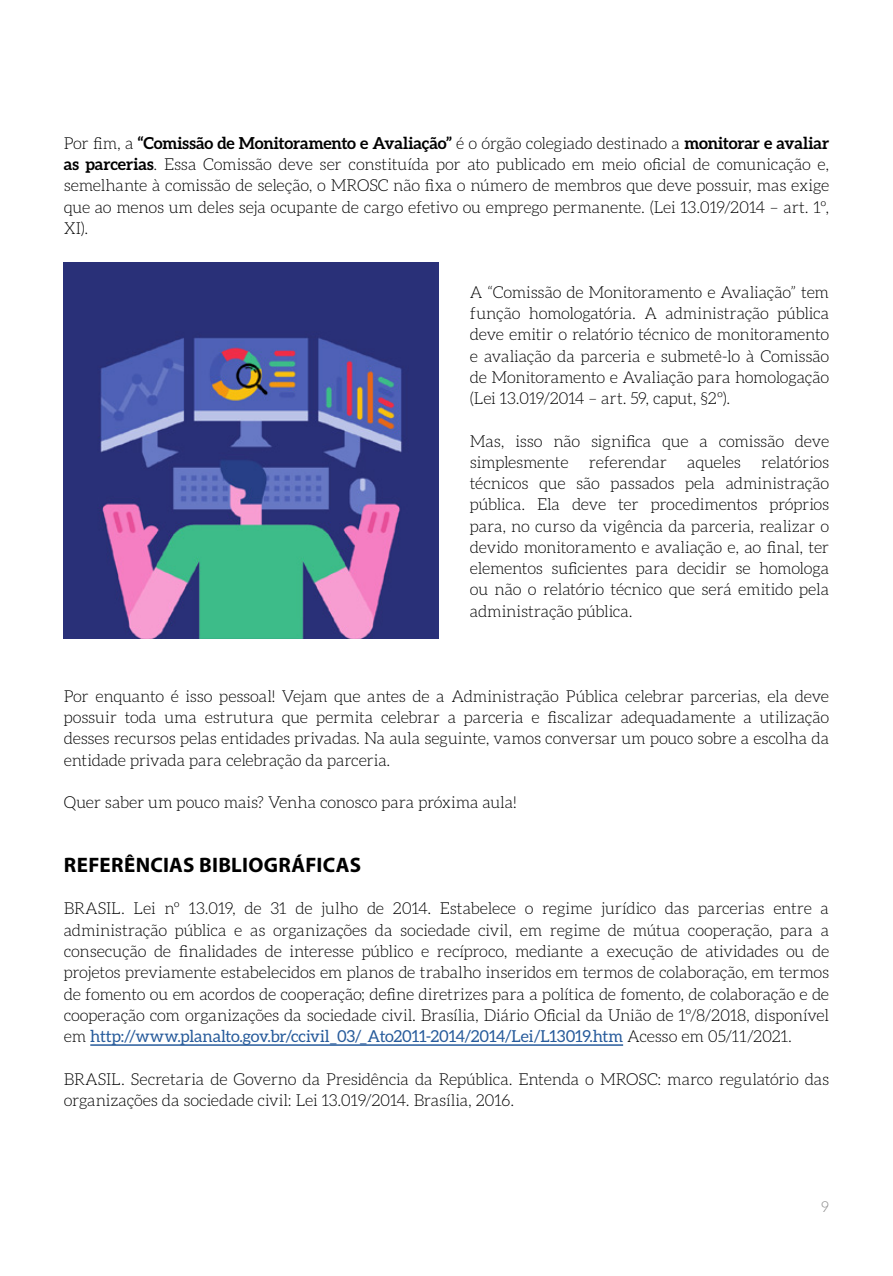
<style>
.page{position:relative;width:893px;height:1276px;background:#fff}
.page>*{position:absolute;margin:0;border:0;box-sizing:border-box;transform-origin:0 0}
.t1{font:700 21px "Myriad Pro";letter-spacing:.015em;color:#000}
.t2{font:300 16.5px/21.3px "Aleo";letter-spacing:-.01em;color:#000;text-align:justify}
.t3{font:300 15px "Aleo";color:#878787}
.s1{font-weight:700}
.s2{font-weight:400;color:#275b9b}
</style>
<div class="page">
<hr style="left:90px;top:1044px;width:533px;height:1px;background:#275b9b">
<img style="left:64px;top:263px;width:375px;height:375px">
<p class="t2" style="left:64px;top:132px;width:767px">Por fim, a <span class="s1">“Comissão de Monitoramento e Avaliação”</span> é o órgão colegiado destinado a <span class="s1">monitorar e avaliar as parcerias</span>. Essa Comissão deve ser constituída por ato publicado em meio oficial de comunicação e, semelhante à comissão de seleção, o MROSC não fixa o número de membros que deve possuir, mas exige que ao menos um deles seja ocupante de cargo efetivo ou emprego permanente. (Lei 13.019/2014 – art. 1º, XI).</p>
<p class="t2" style="left:470px;top:281px;width:361px">A “Comissão de Monitoramento e Avaliação” tem função homologatória. A administração pública deve emitir o relatório técnico de monitoramento e avaliação da parceria e submetê-lo à Comissão de Monitoramento e Avaliação para homologação (Lei 13.019/2014 – art. 59, caput, §2º).</p>
<p class="t2" style="left:470px;top:430px;width:361px">Mas, isso não significa que a comissão deve simplesmente referendar aqueles relatórios técnicos que são passados pela administração pública. Ela deve ter procedimentos próprios para, no curso da vigência da parceria, realizar o devido monitoramento e avaliação e, ao final, ter elementos suficientes para decidir se homologa ou não o relatório técnico que será emitido pela administração pública.</p>
<p class="t2" style="left:64px;top:685px;width:767px">Por enquanto é isso pessoal! Vejam que antes de a Administração Pública celebrar parcerias, ela deve possuir toda uma estrutura que permita celebrar a parceria e fiscalizar adequadamente a utilização desses recursos pelas entidades privadas. Na aula seguinte, vamos conversar um pouco sobre a escolha da entidade privada para celebração da parceria.</p>
<p class="t2" style="left:64px;top:791px;width:454px">Quer saber um pouco mais? Venha conosco para próxima aula!</p>
<p class="t1" style="left:64px;top:851px;width:299px">REFERÊNCIAS BIBLIOGRÁFICAS</p>
<p class="t2" style="left:64px;top:898px;width:767px">BRASIL. Lei nº 13.019, de 31 de julho de 2014. Estabelece o regime jurídico das parcerias entre a administração pública e as organizações da sociedade civil, em regime de mútua cooperação, para a consecução de finalidades de interesse público e recíproco, mediante a execução de atividades ou de projetos previamente estabelecidos em planos de trabalho inseridos em termos de colaboração, em termos de fomento ou em acordos de cooperação; define diretrizes para a política de fomento, de colaboração e de cooperação com organizações da sociedade civil. Brasília, Diário Oficial da União de 1º/8/2018, disponível em <span class="s2">http://www.planalto.gov.br/ccivil_03/_Ato2011-2014/2014/Lei/L13019.htm</span> Acesso em 05/11/2021.</p>
<p class="t2" style="left:64px;top:1068px;width:767px">BRASIL. Secretaria de Governo da Presidência da República. Entenda o MROSC: marco regulatório das organizações da sociedade civil: Lei 13.019/2014. Brasília, 2016.</p>
<p class="t3" style="left:821px;top:1198px;width:9px">9</p>
</div>
